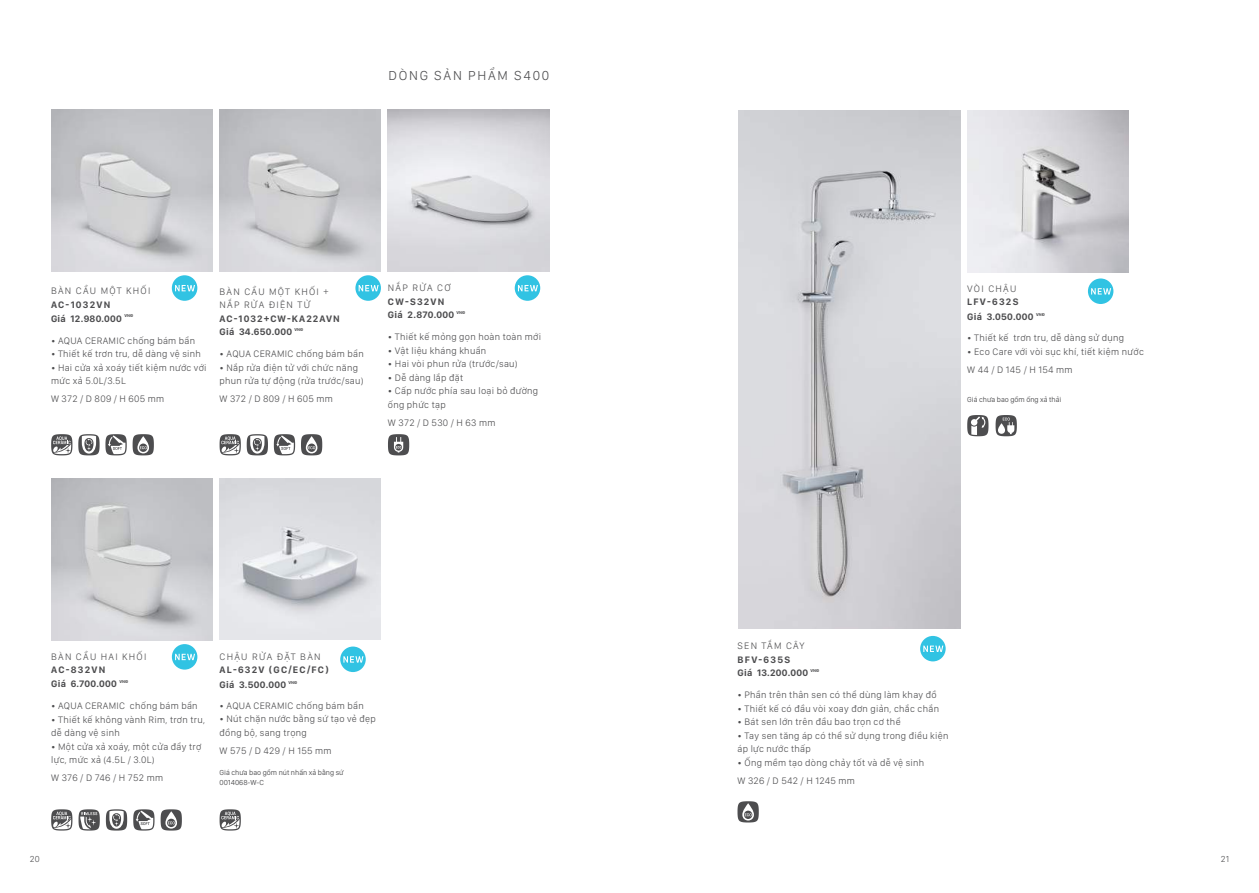
<style>
.page{position:relative;width:1259px;height:893px;background:#fff}
.page>*{position:absolute;margin:0;border:0;box-sizing:border-box;transform-origin:0 0}
.t1{font:300 13.5px "San Francisco Display";letter-spacing:.13em;color:#4d4d4f}
.t2{font:300 9.75px/13.5px "San Francisco Display";letter-spacing:.03em;color:#4d4d4f}
.t3{font:700 9.75px/13.5px "San Francisco Display";letter-spacing:.03em;color:#4d4d4f}
.t4{font:300 9.75px/13.5px "San Francisco Display";letter-spacing:.13em;color:#4d4d4f}
.t5{font:700 9.75px/13.8px "San Francisco Display";letter-spacing:.105em;color:#4d4d4f}
.t6{font:700 9.75px/14.7px "San Francisco Display";letter-spacing:.125em;color:#4d4d4f}
.t7{font:300 9px "San Francisco Display";color:#4d4d4f}
.t8{font:7.5px/10.5px "San Francisco Display";color:#4d4d4f}
.t9{font:700 4.35px "San Francisco Display";color:#4d4d4f}
</style>
<div class="page">
<img style="left:51px;top:110px;width:161px;height:161px">
<img style="left:388px;top:110px;width:161px;height:161px">
<img style="left:738px;top:111px;width:222px;height:517px">
<div style="left:172px;top:275px;width:25px;height:26px;background:#31c3e3;border-radius:50%"></div>
<svg style="left:175px;top:285px;width:20px;height:6px"></svg>
<img style="left:220px;top:110px;width:161px;height:161px">
<div style="left:355px;top:275px;width:26px;height:26px;background:#31c3e3;border-radius:50%"></div>
<svg style="left:359px;top:285px;width:20px;height:6px"></svg>
<img style="left:220px;top:479px;width:161px;height:161px">
<div style="left:340px;top:646px;width:26px;height:26px;background:#31c3e3;border-radius:50%"></div>
<svg style="left:343px;top:656px;width:20px;height:7px"></svg>
<img style="left:51px;top:479px;width:161px;height:161px">
<div style="left:172px;top:644px;width:25px;height:26px;background:#31c3e3;border-radius:50%"></div>
<svg style="left:175px;top:654px;width:20px;height:6px"></svg>
<img style="left:967px;top:111px;width:161px;height:161px">
<div style="left:1088px;top:278px;width:25px;height:26px;background:#31c3e3;border-radius:50%"></div>
<svg style="left:1091px;top:288px;width:20px;height:7px"></svg>
<div style="left:515px;top:275px;width:25px;height:26px;background:#31c3e3;border-radius:50%"></div>
<svg style="left:518px;top:285px;width:20px;height:6px"></svg>
<div style="left:920px;top:636px;width:25px;height:25px;background:#31c3e3;border-radius:50%"></div>
<svg style="left:923px;top:646px;width:20px;height:6px"></svg>
<svg style="left:51px;top:434px;width:21px;height:21px"></svg>
<svg style="left:133px;top:434px;width:21px;height:21px"></svg>
<svg style="left:78px;top:434px;width:49px;height:21px"></svg>
<svg style="left:51px;top:809px;width:21px;height:22px"></svg>
<svg style="left:161px;top:809px;width:21px;height:22px"></svg>
<svg style="left:106px;top:809px;width:21px;height:22px"></svg>
<svg style="left:133px;top:809px;width:21px;height:22px"></svg>
<svg style="left:220px;top:809px;width:21px;height:22px"></svg>
<svg style="left:220px;top:434px;width:21px;height:21px"></svg>
<svg style="left:301px;top:434px;width:21px;height:21px"></svg>
<svg style="left:247px;top:434px;width:21px;height:21px"></svg>
<svg style="left:274px;top:434px;width:21px;height:21px"></svg>
<svg style="left:995px;top:415px;width:22px;height:21px"></svg>
<svg style="left:967px;top:415px;width:21px;height:21px"></svg>
<svg style="left:737px;top:801px;width:22px;height:21px"></svg>
<svg style="left:388px;top:434px;width:21px;height:21px"></svg>
<svg style="left:79px;top:809px;width:21px;height:22px"></svg>
<h1 class="t1" style="left:388px;top:67px;width:162px">DÒNG SẢN PHẨM S400</h1>
<p class="t4" style="left:51px;top:284px;width:101px">BÀN CẦU MỘT KHỐI</p>
<p class="t3" style="left:51px;top:297px;width:72px">AC-1032VN<br>Giá 12.980.000</p>
<p class="t9" style="left:124px;top:313px;width:10px">VNĐ</p>
<p class="t2" style="left:51px;top:333px;width:146px">• AQUA CERAMIC chống bám bẩn</p>
<p class="t2" style="left:51px;top:347px;width:151px">• Thiết kế trơn tru, dễ dàng vệ sinh</p>
<p class="t2" style="left:51px;top:360px;width:157px">• Hai cửa xả xoáy tiết kiệm nước với mức xả 5.0L/3.5L</p>
<p class="t2" style="left:51px;top:392px;width:115px">W 372 / D 809 / H 605 mm</p>
<p class="t4" style="left:220px;top:284px;width:110px">BÀN CẦU MỘT KHỐI +<br>NẮP RỬA ĐIỆN TỬ</p>
<p class="t5" style="left:220px;top:311px;width:122px">AC-1032+CW-KA22AVN<br>Giá 34.650.000</p>
<p class="t9" style="left:295px;top:327px;width:10px">VNĐ</p>
<p class="t2" style="left:220px;top:347px;width:146px">• AQUA CERAMIC chống bám bẩn</p>
<p class="t2" style="left:220px;top:360px;width:146px">• Nắp rửa điện tử với chức năng phun rửa tự động (rửa trước/sau)</p>
<p class="t2" style="left:220px;top:392px;width:115px">W 372 / D 809 / H 605 mm</p>
<p class="t2" style="left:388px;top:281px;width:64px">NẮP RỬA CƠ</p>
<p class="t3" style="left:388px;top:294px;width:68px">CW-S32VN<br>Giá 2.870.000</p>
<p class="t9" style="left:456px;top:310px;width:10px">VNĐ</p>
<p class="t2" style="left:388px;top:330px;width:155px">• Thiết kế mỏng gọn hoàn toàn mới</p>
<p class="t2" style="left:388px;top:343px;width:100px">• Vật liệu kháng khuẩn</p>
<p class="t2" style="left:388px;top:357px;width:131px">• Hai vòi phun rửa (trước/sau)</p>
<p class="t2" style="left:388px;top:370px;width:77px">• Dễ dàng lắp đặt</p>
<p class="t2" style="left:388px;top:384px;width:152px">• Cấp nước phía sau loại bỏ đường ống phức tạp</p>
<p class="t2" style="left:388px;top:416px;width:109px">W 372 / D 530 / H 63 mm</p>
<p class="t4" style="left:51px;top:650px;width:97px">BÀN CẦU HAI KHỐI</p>
<p class="t3" style="left:51px;top:663px;width:67px">AC-832VN<br>Giá 6.700.000</p>
<p class="t9" style="left:119px;top:678px;width:10px">VNĐ</p>
<p class="t2" style="left:51px;top:699px;width:148px">• AQUA CERAMIC chống bám bẩn</p>
<p class="t2" style="left:51px;top:712px;width:155px">• Thiết kế không vành Rim, trơn tru, dễ dàng vệ sinh</p>
<p class="t2" style="left:51px;top:739px;width:151px">• Một cửa xả xoáy, một cửa đẩy trợ lực, mức xả (4.5L / 3.0L)</p>
<p class="t2" style="left:51px;top:771px;width:114px">W 376 / D 746 / H 752 mm</p>
<p class="t4" style="left:220px;top:649px;width:103px">CHẬU RỬA ĐẶT BÀN</p>
<p class="t6" style="left:220px;top:662px;width:111px">AL-632V (GC/EC/FC)<br>Giá 3.500.000</p>
<p class="t9" style="left:289px;top:679px;width:10px">VNĐ</p>
<p class="t2" style="left:220px;top:699px;width:146px">• AQUA CERAMIC chống bám bẩn</p>
<p class="t2" style="left:220px;top:712px;width:158px">• Nút chặn nước bằng sứ tạo vẻ đẹp đồng bộ, sang trọng</p>
<p class="t2" style="left:220px;top:744px;width:114px">W 575 / D 429 / H 155 mm</p>
<p class="t8" style="left:220px;top:766px;width:126px">Giá chưa bao gồm nút nhấn xả bằng sứ<br>0014068-W-C</p>
<p class="t2" style="left:967px;top:282px;width:51px">VÒI CHẬU</p>
<p class="t3" style="left:967px;top:294px;width:68px;line-height:14.7px">LFV-632S<br>Giá 3.050.000</p>
<p class="t9" style="left:1036px;top:311px;width:10px">VNĐ</p>
<p class="t2" style="left:967px;top:331px;width:158px">• Thiết kế trơn tru, dễ dàng sử dụng</p>
<p class="t2" style="left:967px;top:342px;width:178px;line-height:18px">• Eco Care với vòi sục khí, tiết kiệm nước<br>W 44 / D 145 / H 154 mm</p>
<p class="t8" style="left:967px;top:393px;width:96px">Giá chưa bao gồm ống xả thải</p>
<p class="t4" style="left:737px;top:639px;width:69px">SEN TẮM CÂY</p>
<p class="t3" style="left:737px;top:652px;width:72px">BFV-635S<br>Giá 13.200.000</p>
<p class="t9" style="left:810px;top:668px;width:10px">VNĐ</p>
<p class="t2" style="left:737px;top:688px;width:201px">• Phần trên thân sen có thể dùng làm khay đồ</p>
<p class="t2" style="left:737px;top:701px;width:203px">• Thiết kế có đầu vòi xoay đơn giản, chắc chắn</p>
<p class="t2" style="left:737px;top:715px;width:165px">• Bát sen lớn trên đầu bao trọn cơ thể</p>
<p class="t2" style="left:737px;top:728px;width:213px">• Tay sen tăng áp có thể sử dụng trong điều kiện áp lực nước thấp</p>
<p class="t2" style="left:737px;top:753px;width:188px;line-height:18px">• Ống mềm tạo dòng chảy tốt và dễ vệ sinh<br>W 326 / D 542 / H 1245 mm</p>
<p class="t7" style="left:30px;top:853px;width:12px">20</p>
<p class="t7" style="left:1220px;top:853px;width:10px">21</p>
</div>
